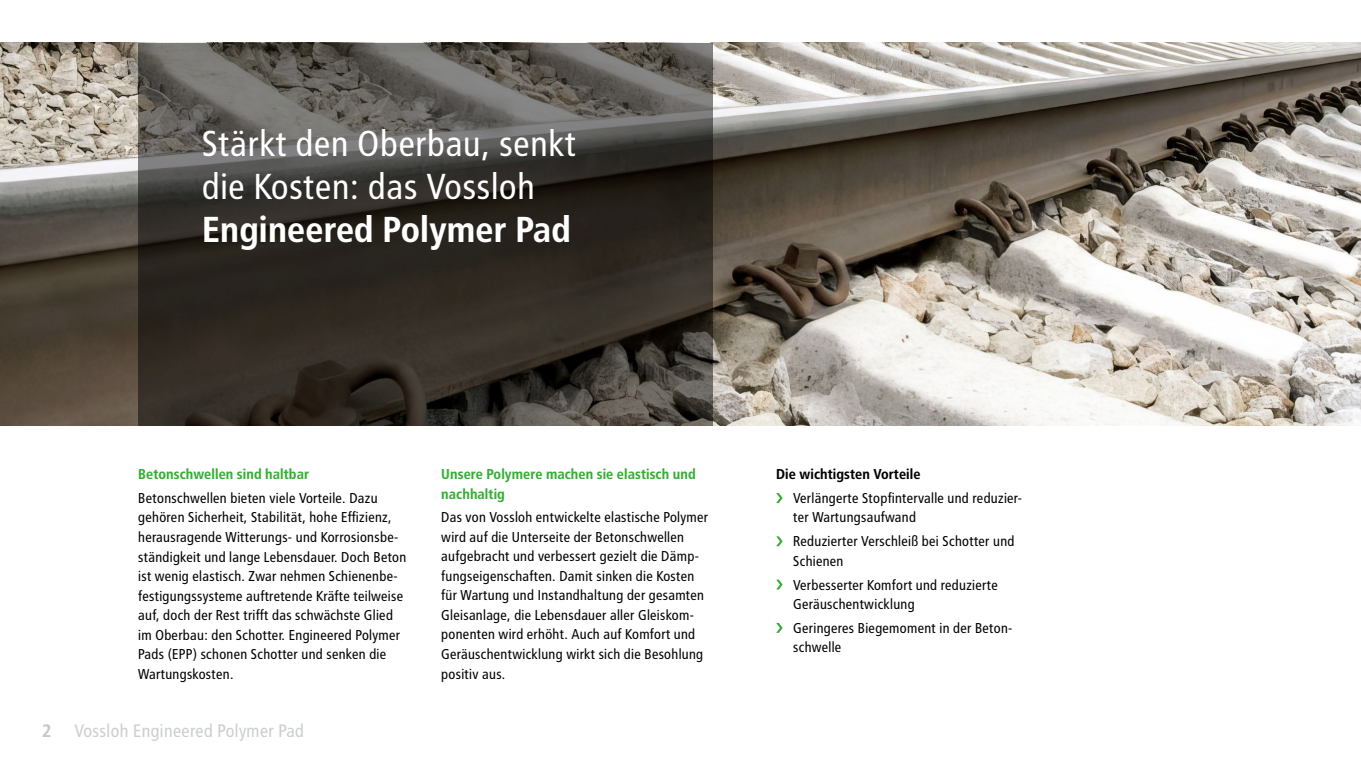
<style>
.page{position:relative;width:1361px;height:766px;background:#fff}
.page>*{position:absolute;margin:0;border:0;box-sizing:border-box;transform-origin:0 0}
.t1{font:36px/43.2px "Transit OT";letter-spacing:-.015em;color:#fff}
.t2{font:700 36px "Transit OT";letter-spacing:-.015em;color:#fff}
.t3{font:18px "Transit OT";letter-spacing:-.015em;color:#cdced0}
.t4{font:14.25px/19.5px "Transit OT";letter-spacing:-.015em;color:#000}
.t5{font:700 14.25px/19.5px "Transit OT";letter-spacing:-.015em;color:#33ae33}
.t6{font:700 14.25px "Transit OT";letter-spacing:-.015em;color:#000}
.s1{font-weight:700;color:#c5c6c8}
</style>
<div class="page">
<img style="left:0;top:43px;width:1361px;height:382px">
<svg style="left:138px;top:43px;width:574px;height:382px;background:#403c36"></svg>
<svg style="left:776px;top:493px;width:6px;height:10px"></svg>
<svg style="left:776px;top:536px;width:6px;height:10px"></svg>
<svg style="left:776px;top:579px;width:6px;height:10px"></svg>
<svg style="left:776px;top:622px;width:6px;height:10px"></svg>
<h1 class="t1" style="left:202px;top:122px;width:377px">Stärkt den Oberbau, senkt die Kosten: das Vossloh</h1>
<h1 class="t2" style="left:202px;top:208px;width:371px">Engineered Polymer Pad</h1>
<p class="t5" style="left:138px;top:464px;width:173px">Betonschwellen sind haltbar</p>
<p class="t4" style="left:138px;top:488px;width:270px">Betonschwellen bieten viele Vorteile. Dazu gehören Sicherheit, Stabilität, hohe Effizienz, herausragende Witterungs- und Korrosionsbe&shy;ständigkeit und lange Lebensdauer. Doch Beton ist wenig elastisch. Zwar nehmen Schienenbe&shy;festigungssysteme auftretende Kräfte teilweise auf, doch der Rest trifft das schwächste Glied im Oberbau: den Schotter. Engineered Polymer Pads (EPP) schonen Schotter und senken die Wartungskosten.</p>
<p class="t3" style="left:43px;top:720px;width:264px"><span class="s1">2</span> Vossloh Engineered Polymer Pad</p>
<p class="t5" style="left:441px;top:464px;width:256px">Unsere Polymere machen sie elastisch und nachhaltig</p>
<p class="t4" style="left:441px;top:507px;width:269px">Das von Vossloh entwickelte elastische Polymer wird auf die Unterseite der Betonschwellen aufgebracht und verbessert gezielt die Dämp&shy;fungseigenschaften. Damit sinken die Kosten für Wartung und Instandhaltung der gesamten Gleisanlage, die Lebensdauer aller Gleiskom&shy;ponenten wird erhöht. Auch auf Komfort und Geräuschentwicklung wirkt sich die Besohlung positiv aus.</p>
<p class="t6" style="left:776px;top:465px;width:146px">Die wichtigsten Vorteile</p>
<p class="t4" style="left:793px;top:488px;width:231px">Verlängerte Stopfintervalle und reduzier&shy;ter Wartungsaufwand</p>
<p class="t4" style="left:793px;top:531px;width:223px">Reduzierter Verschleiß bei Schotter und<br>Schienen</p>
<p class="t4" style="left:793px;top:574px;width:207px">Verbesserter Komfort und reduzierte<br>Geräuschentwicklung</p>
<p class="t4" style="left:793px;top:618px;width:221px">Geringeres Biegemoment in der Beton&shy;schwelle</p>
</div>
